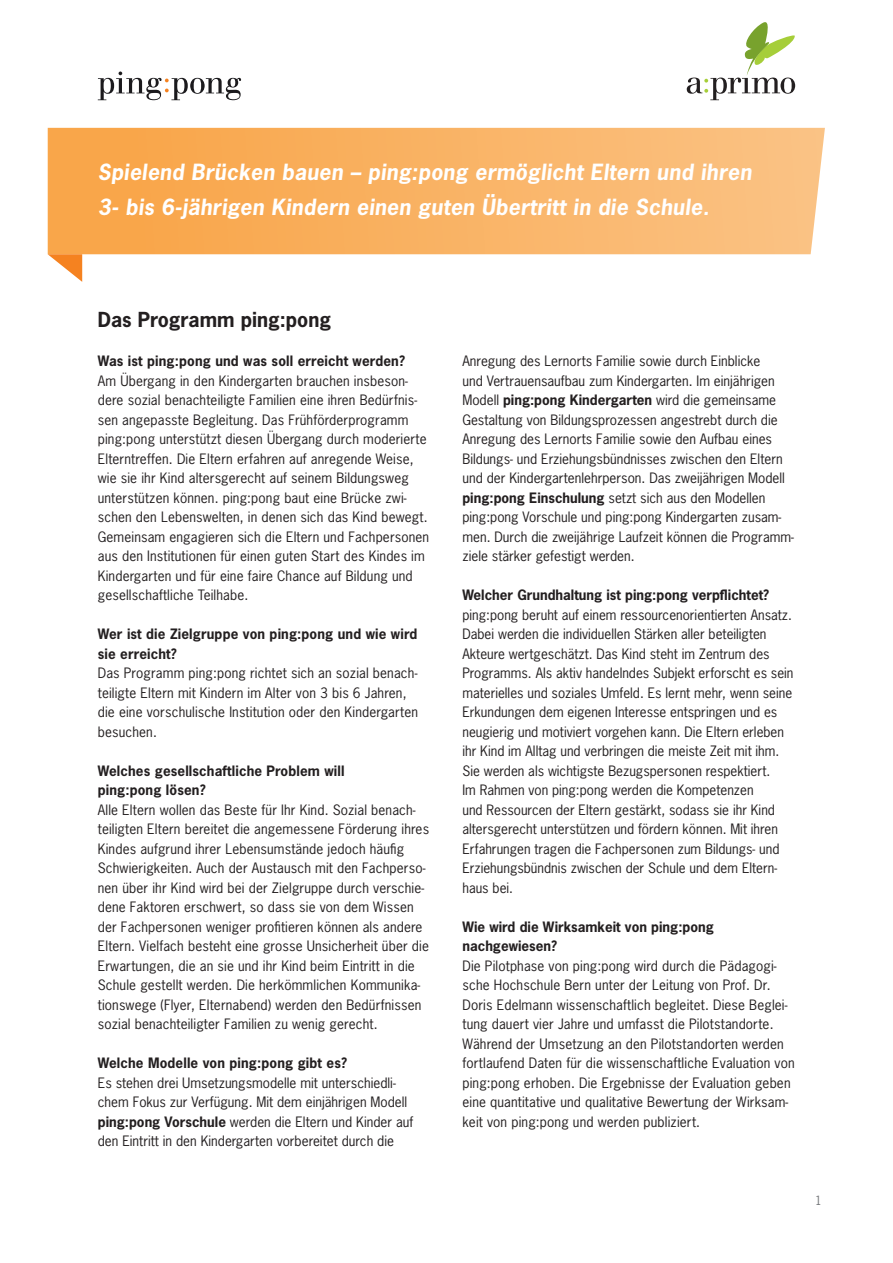
<style>
.page{position:relative;width:893px;height:1263px;background:#fff}
.page>*{position:absolute;margin:0;border:0;box-sizing:border-box;transform-origin:0 0}
.Einleitung_Thema{font:italic 700 21px/34.5px "News Gothic";letter-spacing:.015em;color:#fff}
.t1{font:700 19.5px "News Gothic";color:#231f20}
.t2{font:13.5px/19.5px "News Gothic";letter-spacing:.01em;color:#231f20}
.t3{font:700 13.5px/19.5px "News Gothic";letter-spacing:.01em;color:#231f20}
.t4{font:12px "News Gothic";color:#76787b}
.s1{font-weight:700}
</style>
<div class="page">
<svg style="left:98px;top:72px;width:143px;height:28px"></svg>
<svg style="left:48px;top:128px;width:777px;height:126px;background:#f9b365"></svg>
<svg style="left:48px;top:254px;width:34px;height:28px"></svg>
<svg style="left:687px;top:22px;width:108px;height:78px"></svg>
<p class="Einleitung_Thema" style="left:98px;top:155px;width:655px">Spielend Brücken bauen – ping:pong ermöglicht Eltern und ihren<br>3- bis 6-jährigen Kindern einen guten Übertritt in die Schule.</p>
<p class="t1" style="left:98px;top:307px;width:235px">Das Programm ping:pong</p>
<p class="t3" style="left:98px;top:351px;width:309px">Was ist ping:pong und was soll erreicht werden?</p>
<p class="t2" style="left:98px;top:371px;width:333px">Am Übergang in den Kindergarten brauchen insbeson&shy;dere sozial benachteiligte Familien eine ihren Bedürfnis&shy;sen angepasste Begleitung. Das Frühförderprogramm ping:pong unterstützt diesen Übergang durch moderierte Elterntreffen. Die Eltern erfahren auf anregende Weise, wie sie ihr Kind altersgerecht auf seinem Bildungsweg unterstützen können. ping:pong baut eine Brücke zwi&shy;schen den Lebenswelten, in denen sich das Kind bewegt.<br>Gemeinsam engagieren sich die Eltern und Fachpersonen aus den Institutionen für einen guten Start des Kindes im Kindergarten und für eine faire Chance auf Bildung und gesellschaftliche Teilhabe.</p>
<p class="t3" style="left:98px;top:624px;width:321px">Wer ist die Zielgruppe von ping:pong und wie wird sie erreicht?</p>
<p class="t2" style="left:98px;top:663px;width:322px">Das Programm ping:pong richtet sich an sozial benach&shy;teiligte Eltern mit Kindern im Alter von 3 bis 6 Jahren, die eine vorschulische Institution oder den Kindergarten besuchen.</p>
<p class="t3" style="left:98px;top:760px;width:248px">Welches gesellschaftliche Problem will ping:pong lösen?</p>
<p class="t2" style="left:98px;top:800px;width:333px">Alle Eltern wollen das Beste für Ihr Kind. Sozial benach&shy;teiligten Eltern bereitet die angemessene Förderung ihres Kindes aufgrund ihrer Lebensumstände jedoch häufig Schwierigkeiten. Auch der Austausch mit den Fachperso&shy;nen über ihr Kind wird bei der Zielgruppe durch verschie&shy;dene Faktoren erschwert, so dass sie von dem Wissen der Fachpersonen weniger profitieren können als andere Eltern. Vielfach besteht eine grosse Unsicherheit über die Erwartungen, die an sie und ihr Kind beim Eintritt in die Schule gestellt werden. Die herkömmlichen Kommunika&shy;tionswege (Flyer, Elternabend) werden den Bedürfnissen sozial benachteiligter Familien zu wenig gerecht.</p>
<p class="t3" style="left:98px;top:1053px;width:251px">Welche Modelle von ping:pong gibt es?</p>
<p class="t2" style="left:98px;top:1073px;width:317px">Es stehen drei Umsetzungsmodelle mit unterschiedli&shy;chem Fokus zur Verfügung. Mit dem einjährigen Modell <span class="s1">ping:pong Vorschule</span> werden die Eltern und Kinder auf den Eintritt in den Kindergarten vorbereitet durch die</p>
<p class="t2" style="left:462px;top:351px;width:333px">Anregung des Lernorts Familie sowie durch Einblicke<br>und Vertrauensaufbau zum Kindergarten. Im einjährigen Modell <span class="s1">ping:pong Kindergarten</span> wird die gemeinsame Gestaltung von Bildungsprozessen angestrebt durch die Anregung des Lernorts Familie sowie den Aufbau eines Bildungs- und Erziehungsbündnisses zwischen den Eltern und der Kindergartenlehrperson. Das zweijährigen Modell <span class="s1">ping:pong Einschulung</span> setzt sich aus den Modellen ping:pong Vorschule und ping:pong Kindergarten zusam&shy;men. Durch die zweijährige Laufzeit können die Programm&shy;ziele stärker gefestigt werden.</p>
<p class="t3" style="left:462px;top:585px;width:308px">Welcher Grundhaltung ist ping:pong verpflichtet?</p>
<p class="t2" style="left:462px;top:605px;width:333px">ping:pong beruht auf einem ressourcenorientierten Ansatz.<br>Dabei werden die individuellen Stärken aller beteiligten Akteure wertgeschätzt. Das Kind steht im Zentrum des Programms. Als aktiv handelndes Subjekt erforscht es sein materielles und soziales Umfeld. Es lernt mehr, wenn seine Erkundungen dem eigenen Interesse entspringen und es neugierig und motiviert vorgehen kann. Die Eltern erleben ihr Kind im Alltag und verbringen die meiste Zeit mit ihm.<br>Sie werden als wichtigste Bezugspersonen respektiert.<br>Im Rahmen von ping:pong werden die Kompetenzen<br>und Ressourcen der Eltern gestärkt, sodass sie ihr Kind altersgerecht unterstützen und fördern können. Mit ihren Erfahrungen tragen die Fachpersonen zum Bildungs- und Erziehungsbündnis zwischen der Schule und dem Eltern&shy;haus bei.</p>
<p class="t3" style="left:462px;top:916px;width:253px">Wie wird die Wirksamkeit von ping:pong nachgewiesen?</p>
<p class="t2" style="left:462px;top:956px;width:334px">Die Pilotphase von ping:pong wird durch die Pädagogi&shy;sche Hochschule Bern unter der Leitung von Prof. Dr.<br>Doris Edelmann wissenschaftlich begleitet. Diese Beglei&shy;tung dauert vier Jahre und umfasst die Pilotstandorte.<br>Während der Umsetzung an den Pilotstandorten werden fortlaufend Daten für die wissenschaftliche Evaluation von ping:pong erhoben. Die Ergebnisse der Evaluation geben eine quantitative und qualitative Bewertung der Wirksam&shy;keit von ping:pong und werden publiziert.</p>
<p class="t4" style="left:815px;top:1192px;width:8px">1</p>
</div>
